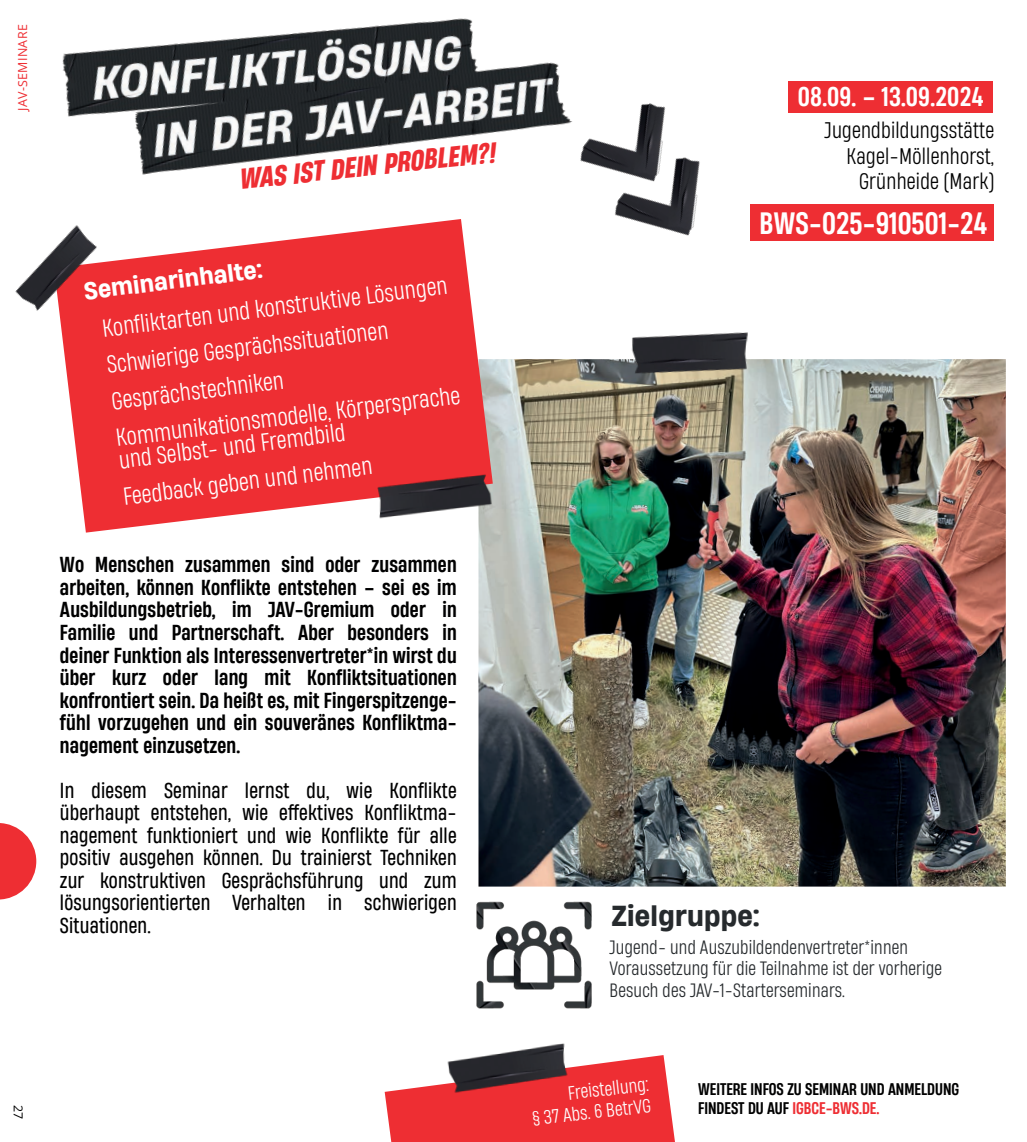
<style>
.page{position:relative;width:1027px;height:1142px;background:#fff}
.page>*{position:absolute;margin:0;border:0;box-sizing:border-box;transform-origin:0 0}
.t1{font:500 28.8px "Heading Now 55";letter-spacing:.01em;color:#fff}
.t2{font:27px "Heading Now Italic Variable";color:#ee2e33}
.t3{font:500 27px "Heading Now 65";letter-spacing:.01em;color:#262a2d}
.t4{font:500 25.2px "Heading Now 55";letter-spacing:.01em;color:#fff}
.t5{font:22.95px/36.7px "Heading Now 53";color:#fff}
.t6{font:500 22.95px "Heading Now 65";color:#fff}
.t7{font:20.93px/25.2px "Heading Now 53";letter-spacing:.01em;color:#000001;text-align:right}
.t8{font:500 20.25px/22.5px "Heading Now 55";letter-spacing:.01em;color:#000001;text-align:justify}
.t9{font:20.25px/22.5px "Heading Now 54";letter-spacing:.01em;color:#000001;text-align:justify}
.t10{font:18px/21.6px "Heading Now 53";letter-spacing:.01em;color:#262a2d}
.t11{font:18px/21.8px "Heading Now 53";color:#fff;text-align:right}
.t12{font:500 15.75px/18.9px "Heading Now 55";color:#000001}
.t13{font:12.38px "Open Sans";letter-spacing:.025em;color:#ee2e33}
.t14{font:12.38px "Open Sans";color:#000001}
.s1{color:#ee2e33}
</style>
<div class="page">
<img style="left:62px;top:18px;width:455px;height:157px">
<img style="left:517px;top:62px;width:277px;height:179px">
<svg style="left:385px;top:1055px;width:290px;height:87px;background:#f0484c"></svg>
<img style="left:422px;top:1043px;width:168px;height:55px">
<img style="left:478px;top:359px;width:528px;height:527px">
<div style="left:788px;top:81px;width:205px;height:31px;background:#ee2e33"></div>
<div style="left:750px;top:204px;width:244px;height:36px;background:#ee2e33"></div>
<svg style="left:61px;top:219px;width:432px;height:313px;background:#f04e52"></svg>
<img style="left:15px;top:219px;width:103px;height:109px">
<img style="left:355px;top:469px;width:159px;height:52px">
<img style="left:606px;top:332px;width:164px;height:53px">
<img style="left:476px;top:861px;width:145px;height:148px">
<svg style="left:0;top:823px;width:36px;height:76px"></svg>
<p class="t13" style="left:14px;top:111px;width:88px;rotate:-90deg">JAV-SEMINARE</p>
<h2 class="t2" style="left:238px;top:162px;width:259px;rotate:-6deg">WAS IST DEIN PROBLEM?!</h2>
<p class="t6" style="left:82px;top:274px;width:181px;rotate:-7deg">Seminarinhalte:</p>
<p class="t5" style="left:100px;top:309px;width:349px;rotate:-7deg">Konfliktarten und konstruktive Lösungen Schwierige Gesprächssituationen Gesprächstechniken Kommunikationsmodelle, Körpersprache</p>
<p class="t5" style="left:117px;top:441px;width:252px;rotate:-7deg">und Selbst- und Fremdbild<br>Feedback geben und nehmen</p>
<p class="t8" style="left:60px;top:553px;width:398px">Wo Menschen zusammen sind oder zusammen arbeiten, können Konflikte entstehen – sei es im Ausbildungsbetrieb, im JAV-Gremium oder in Familie und Partnerschaft. Aber besonders in deiner Funktion als Interessenvertreter*in wirst du über kurz oder lang mit Konfliktsituationen konfrontiert sein. Da heißt es, mit Fingerspitzenge&shy;fühl vorzugehen und ein souveränes Konfliktma&shy;nagement einzusetzen.</p>
<p class="t9" style="left:60px;top:778px;width:398px">In diesem Seminar lernst du, wie Konflikte überhaupt entstehen, wie effektives Konfliktma&shy;nagement funktioniert und wie Konflikte für alle positiv ausgehen können. Du trainierst Techniken zur konstruktiven Gesprächsführung und zum lösungsorientierten Verhalten in schwierigen Situationen.</p>
<p class="t14" style="left:27px;top:1104px;width:16px;rotate:90deg">27</p>
<p class="t4" style="left:798px;top:78px;width:187px">08.09. – 13.09.2024</p>
<p class="t7" style="left:824px;top:117px;width:171px">Jugendbildungsstätte<br>Kagel-Möllenhorst,<br>Grünheide (Mark)</p>
<h1 class="t1" style="left:759px;top:203px;width:229px">BWS-025-910501-24</h1>
<h2 class="t3" style="left:612px;top:895px;width:149px">Zielgruppe:</h2>
<p class="t10" style="left:610px;top:935px;width:334px">Jugend- und Auszubildendenvertreter*innen<br>Voraussetzung für die Teilnahme ist der vorherige<br>Besuch des JAV-1-Starterseminars.</p>
<p class="t11" style="left:529px;top:1085px;width:121px;rotate:-6deg">Freistellung:<br>§ 37 Abs. 6 BetrVG</p>
<p class="t12" style="left:698px;top:1079px;width:262px">WEITERE INFOS ZU SEMINAR UND ANMELDUNG<br>FINDEST DU AUF <span class="s1">IGBCE-BWS.DE.</span></p>
</div>
